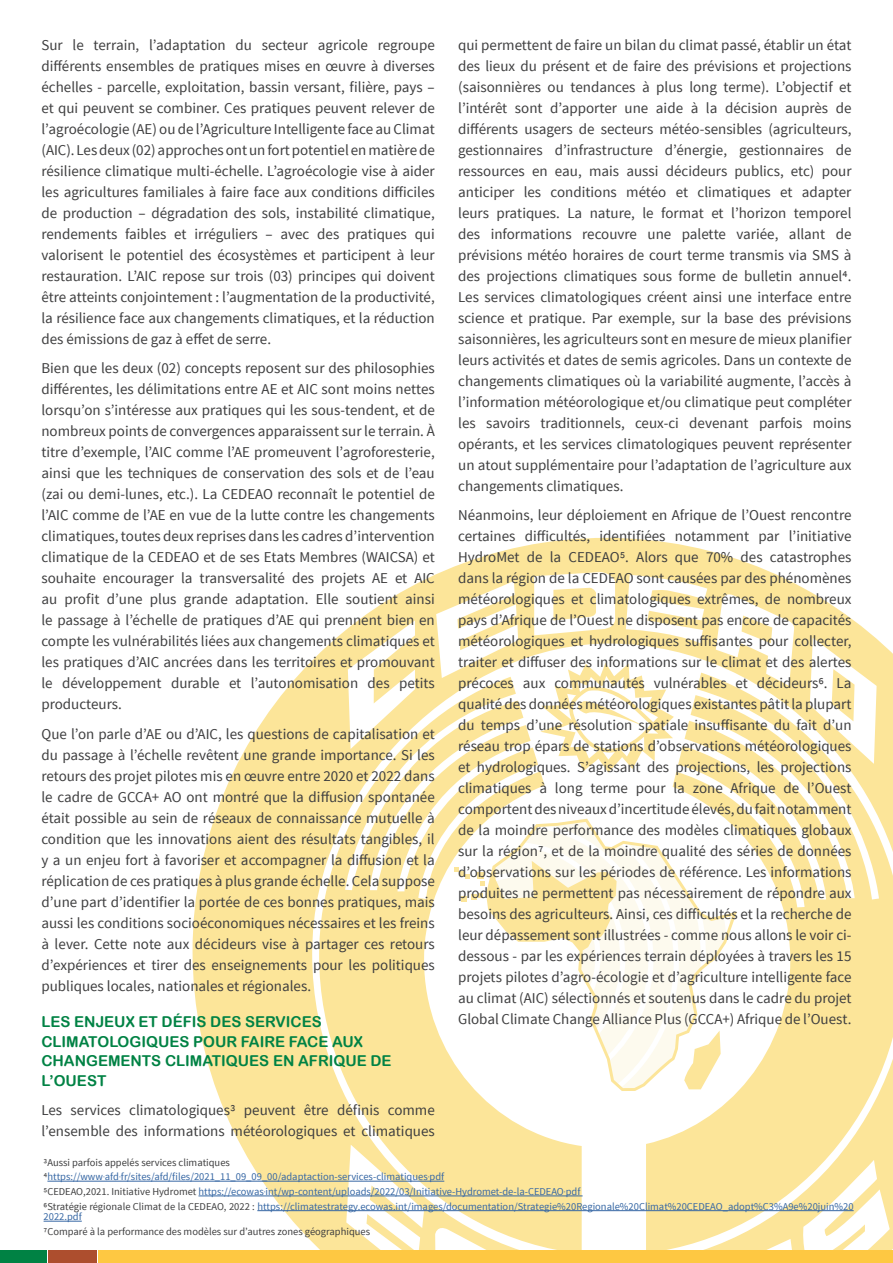
<style>
.page{position:relative;width:893px;height:1263px;background:#fff}
.page>*{position:absolute;margin:0;border:0;box-sizing:border-box;transform-origin:0 0}
.corps_de_texte{font:15px/21px "Source Sans Pro";color:#3e3e3f;text-align:justify}
.titre_paragraphe{font:15px/19.5px "Arial Rounded MT Bold";color:#008244}
.NOTES_BAS_DE_PAGE{font:10.5px/10.5px "Source Sans Pro";color:#3667a4}
.NOTES_BAS_DE_PAGE-2{font:10.5px "Source Sans Pro";color:#3e3e3f}
.s1{color:#3e3e3f}
</style>
<div class="page">
<svg style="left:193px;top:538px;width:700px;height:712px;fill:#fce599"></svg>
<svg style="left:553px;top:588px;width:43px;height:32px"></svg>
<svg style="left:454px;top:819px;width:281px;height:270px"></svg>
<div style="left:98px;top:1250px;width:795px;height:13px;background:#fec842"></div>
<div style="left:48px;top:1250px;width:49px;height:13px;background:#ad4e2e"></div>
<div style="left:0;top:1250px;width:47px;height:13px;background:#008244"></div>
<hr style="left:47px;top:1181px;width:397px;height:1px;background:#3667a4">
<hr style="left:198px;top:1196px;width:385px;height:1px;background:#3667a4">
<hr style="left:257px;top:1210px;width:597px;height:1px;background:#3667a4">
<hr style="left:44px;top:1221px;width:38px;height:1px;background:#3667a4">
<p class="corps_de_texte" style="left:41px;top:34px;width:395px">Sur le terrain, l’adaptation du secteur agricole regroupe différents ensembles de pratiques mises en œuvre à diverses échelles - parcelle, exploitation, bassin versant, filière, pays – et qui peuvent se combiner. Ces pratiques peuvent relever de l’agroécologie (AE) ou de l’Agriculture Intelligente face au Climat (AIC). Les deux (02) approches ont un fort potentiel en matière de résilience climatique multi-échelle. L’agroécologie vise à aider les agricultures familiales à faire face aux conditions difficiles de production – dégradation des sols, instabilité climatique, rendements faibles et irréguliers – avec des pratiques qui valorisent le potentiel des écosystèmes et participent à leur restauration. L’AIC repose sur trois (03) principes qui doivent être atteints conjointement : l’augmentation de la productivité, la résilience face aux changements climatiques, et la réduction des émissions de gaz à effet de serre.</p>
<p class="corps_de_texte" style="left:41px;top:358px;width:395px">Bien que les deux (02) concepts reposent sur des philosophies différentes, les délimitations entre AE et AIC sont moins nettes lorsqu’on s’intéresse aux pratiques qui les sous-tendent, et de nombreux points de convergences apparaissent sur le terrain. À titre d’exemple, l’AIC comme l’AE promeuvent l’agroforesterie, ainsi que les techniques de conservation des sols et de l’eau (zai ou demi-lunes, etc.). La CEDEAO reconnaît le potentiel de l’AIC comme de l’AE en vue de la lutte contre les changements climatiques, toutes deux reprises dans les cadres d’intervention climatique de la CEDEAO et de ses Etats Membres (WAICSA) et souhaite encourager la transversalité des projets AE et AIC au profit d’une plus grande adaptation. Elle soutient ainsi le passage à l’échelle de pratiques d’AE qui prennent bien en compte les vulnérabilités liées aux changements climatiques et les pratiques d’AIC ancrées dans les territoires et promouvant le développement durable et l’autonomisation des petits producteurs.</p>
<p class="corps_de_texte" style="left:41px;top:723px;width:395px">Que l’on parle d’AE ou d’AIC, les questions de capitalisation et du passage à l’échelle revêtent une grande importance. Si les retours des projet pilotes mis en œuvre entre 2020 et 2022 dans le cadre de GCCA+ AO ont montré que la diffusion spontanée était possible au sein de réseaux de connaissance mutuelle à condition que les innovations aient des résultats tangibles, il y a un enjeu fort à favoriser et accompagner la diffusion et la réplication de ces pratiques à plus grande échelle. Cela suppose d’une part d’identifier la portée de ces bonnes pratiques, mais aussi les conditions socioéconomiques nécessaires et les freins à lever. Cette note aux décideurs vise à partager ces retours d’expériences et tirer des enseignements pour les politiques publiques locales, nationales et régionales.</p>
<p class="titre_paragraphe" style="left:41px;top:1012px;width:352px">LES ENJEUX ET DÉFIS DES SERVICES<br>CLIMATOLOGIQUES POUR FAIRE FACE AUX<br>CHANGEMENTS CLIMATIQUES EN AFRIQUE DE<br>L’OUEST</p>
<p class="corps_de_texte" style="left:41px;top:1100px;width:395px">Les services climatologiques3 peuvent être définis comme l’ensemble des informations météorologiques et climatiques</p>
<p class="corps_de_texte" style="left:458px;top:34px;width:395px">qui permettent de faire un bilan du climat passé, établir un état des lieux du présent et de faire des prévisions et projections (saisonnières ou tendances à plus long terme). L’objectif et l’intérêt sont d’apporter une aide à la décision auprès de différents usagers de secteurs météo-sensibles (agriculteurs, gestionnaires d’infrastructure d’énergie, gestionnaires de ressources en eau, mais aussi décideurs publics, etc) pour anticiper les conditions météo et climatiques et adapter leurs pratiques. La nature, le format et l’horizon temporel des informations recouvre une palette variée, allant de prévisions météo horaires de court terme transmis via SMS à des projections climatiques sous forme de bulletin annuel4.<br>Les services climatologiques créent ainsi une interface entre science et pratique. Par exemple, sur la base des prévisions saisonnières, les agriculteurs sont en mesure de mieux planifier leurs activités et dates de semis agricoles. Dans un contexte de changements climatiques où la variabilité augmente, l’accès à l’information météorologique et/ou climatique peut compléter les savoirs traditionnels, ceux-ci devenant parfois moins opérants, et les services climatologiques peuvent représenter un atout supplémentaire pour l’adaptation de l’agriculture aux changements climatiques.</p>
<p class="corps_de_texte" style="left:458px;top:505px;width:395px">Néanmoins, leur déploiement en Afrique de l’Ouest rencontre certaines difficultés, identifiées notamment par l’initiative HydroMet de la CEDEAO5. Alors que 70% des catastrophes dans la région de la CEDEAO sont causées par des phénomènes météorologiques et climatologiques extrêmes, de nombreux pays d’Afrique de l’Ouest ne disposent pas encore de capacités météorologiques et hydrologiques suffisantes pour collecter, traiter et diffuser des informations sur le climat et des alertes précoces aux communautés vulnérables et décideurs6. La qualité des données météorologiques existantes pâtit la plupart du temps d’une résolution spatiale insuffisante du fait d’un réseau trop épars de stations d’observations météorologiques et hydrologiques. S’agissant des projections, les projections climatiques à long terme pour la zone Afrique de l’Ouest comportent des niveaux d’incertitude élevés, du fait notamment de la moindre performance des modèles climatiques globaux sur la région7, et de la moindre qualité des séries de données d’observations sur les périodes de référence. Les informations produites ne permettent pas nécessairement de répondre aux besoins des agriculteurs. Ainsi, ces difficultés et la recherche de leur dépassement sont illustrées - comme nous allons le voir ci&shy;dessous - par les expériences terrain déployées à travers les 15 projets pilotes d’agro-écologie et d’agriculture intelligente face au climat (AIC) sélectionnés et soutenus dans le cadre du projet Global Climate Change Alliance Plus (GCCA+) Afrique de l’Ouest.</p>
<p class="NOTES_BAS_DE_PAGE-2" style="left:44px;top:1155px;width:188px">3Aussi parfois appelés services climatiques</p>
<p class="NOTES_BAS_DE_PAGE" style="left:44px;top:1172px;width:402px"><span class="s1">4</span>https://www.afd.fr/sites/afd/files/2021_11_09_09_00/adaptaction-services-climatiques.pdf</p>
<p class="NOTES_BAS_DE_PAGE" style="left:44px;top:1186px;width:538px"><span class="s1">5CEDEAO,2021. Initiative Hydromet</span> https://ecowas.int/wp-content/uploads/2022/03/Initiative-Hydromet-de-la-CEDEAO.pdf</p>
<p class="NOTES_BAS_DE_PAGE" style="left:44px;top:1201px;width:812px"><span class="s1">6Stratégie régionale Climat de la CEDEAO, 2022 :</span> https://climatestrategy.ecowas.int/images/documentation/Strategie%20Regionale%20Climat%20CEDEAO_adopt%C3%A9e%20juin%20<br>2022.pdf</p>
<p class="NOTES_BAS_DE_PAGE-2" style="left:44px;top:1225px;width:328px">7Comparé à la performance des modèles sur d’autres zones géographiques</p>
</div>
